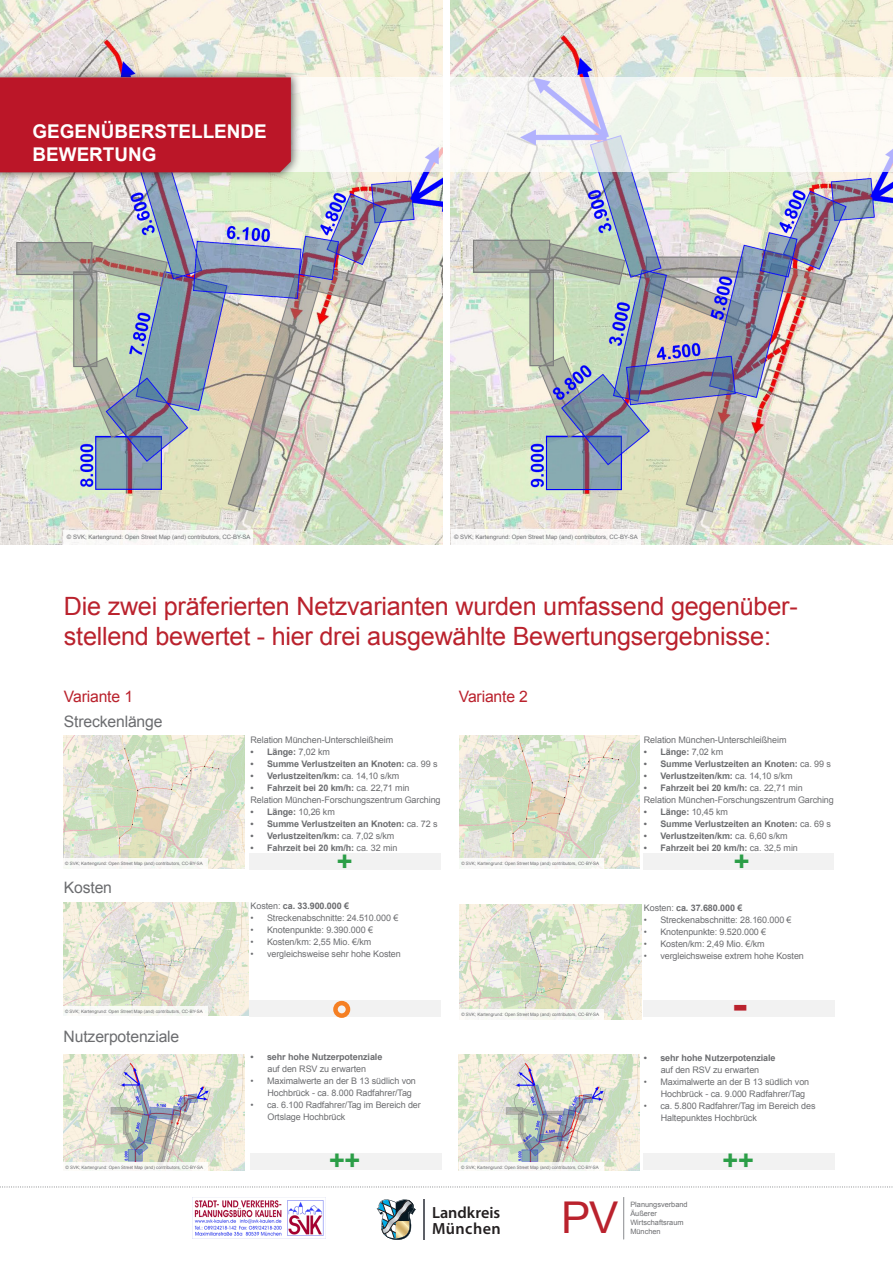
<style>
.page{position:relative;width:893px;height:1263px;background:#fff}
.page>*{position:absolute;margin:0;border:0;box-sizing:border-box;transform-origin:0 0}
.Lauftext_Broschüre{font:700 45px "Arial";color:#ba222d}
.t1{font:43.8px "Arial";color:#ba222d}
.Lauftext_Broschüre-2{font:700 27px "Arial";color:#2b9e47}
.Überschrift2{font:25.2px/30.3px "Arial";letter-spacing:-.01em;color:#ba222d}
.Themen_Rubrik{font:700 18.9px/22.6px "Arial";color:#fff}
.t2{font:600 16.2px "Myriad Pro";letter-spacing:.005em;color:#231f20}
.t3{font:600 16.2px "Myriad Pro";letter-spacing:.03em;color:#231f20}
.Lauftext_Broschüre-3{font:15.75px "Arial";letter-spacing:-.01em;color:#6c6d70}
.Lauftext_Broschüre-4{font:15.75px "Arial";letter-spacing:-.01em;color:#ba222d}
.Lauftext_Broschüre-5{font:9px/12px "Arial";letter-spacing:-.01em;color:#6c6d70}
.Lauftext_Broschüre-6{font:700 9px/12px "Arial";letter-spacing:-.01em;color:#6c6d70;text-align:center}
.t4{font:7.35px/8.9px "Arial";color:#6c6d70}
.Unterschrift{font:6px "Arial";color:#6c6d70}
.Unterschrift-2{font:4.5px "Arial";color:#6c6d70}
.s1{font-weight:400}
</style>
<div class="page">
<img style="left:0;top:0;width:442px;height:544px">
<img style="left:451px;top:0;width:442px;height:544px">
<svg style="left:301px;top:77px;width:592px;height:95px;fill:#f9faf5"></svg>
<div style="left:0;top:69px;width:301px;height:113px;background:#231f20;opacity:.75"></div>
<div style="left:0;top:77px;width:292px;height:96px;background:#bb1628"></div>
<svg style="left:0;top:1186px;width:893px;height:1px"></svg>
<img style="left:63px;top:1054px;width:181px;height:116px">
<img style="left:459px;top:1054px;width:181px;height:116px">
<img style="left:63px;top:735px;width:181px;height:133px">
<img style="left:459px;top:735px;width:181px;height:133px">
<hr style="left:623px;top:1197px;width:1px;height:42px;background:#939598">
<svg style="left:377px;top:1199px;width:39px;height:41px"></svg>
<hr style="left:423px;top:1199px;width:1px;height:41px;background:#5d6067">
<img style="left:194px;top:1198px;width:132px;height:40px">
<div style="left:249px;top:853px;width:192px;height:16px;background:#f2f2f2"></div>
<div style="left:643px;top:853px;width:191px;height:16px;background:#f2f2f2"></div>
<div style="left:249px;top:1000px;width:192px;height:16px;background:#f2f2f2"></div>
<div style="left:333px;top:1001px;width:17px;height:17px;border:4px solid #f57f23;border-radius:50%"></div>
<div style="left:644px;top:1000px;width:191px;height:16px;background:#f2f2f2"></div>
<div style="left:250px;top:1153px;width:192px;height:16px;background:#f2f2f2"></div>
<div style="left:644px;top:1153px;width:191px;height:17px;background:#f2f2f2"></div>
<img style="left:64px;top:902px;width:185px;height:114px">
<img style="left:459px;top:904px;width:183px;height:115px">
<div style="left:64px;top:530px;width:189px;height:16px;background:#f9f8f7"></div>
<div style="left:451px;top:529px;width:189px;height:16px;background:#faf8f7"></div>
<div style="left:63px;top:858px;width:145px;height:11px;background:#f9f8f6"></div>
<div style="left:459px;top:858px;width:145px;height:11px;background:#f9f8f6"></div>
<div style="left:63px;top:1006px;width:145px;height:11px;background:#f8f9f5"></div>
<div style="left:459px;top:1010px;width:145px;height:10px;background:#f8f9f4"></div>
<div style="left:63px;top:1162px;width:145px;height:10px;background:#f9f9f6"></div>
<div style="left:459px;top:1162px;width:145px;height:10px;background:#f9f9f6"></div>
<p class="Themen_Rubrik" style="left:33px;top:121px;width:236px">GEGENÜBERSTELLENDE<br>BEWERTUNG</p>
<p class="Unterschrift" style="left:67px;top:533px;width:185px">© SVK; Kartengrund: Open Street Map (and) contributors, CC-BY-SA</p>
<p class="Unterschrift" style="left:454px;top:533px;width:185px">© SVK; Kartengrund: Open Street Map (and) contributors, CC-BY-SA</p>
<p class="Überschrift2" style="left:64px;top:591px;width:735px">Die zwei präferierten Netzvarianten wurden umfassend gegenüber&shy;stellend bewertet - hier drei ausgewählte Bewertungsergebnisse:</p>
<p class="Lauftext_Broschüre-4" style="left:64px;top:686px;width:71px">Variante 1</p>
<p class="Lauftext_Broschüre-4" style="left:459px;top:686px;width:71px">Variante 2</p>
<p class="Lauftext_Broschüre-3" style="left:64px;top:711px;width:100px">Streckenlänge</p>
<p class="Lauftext_Broschüre-5" style="left:251px;top:734px;width:144px">Relation München-Unterschleißheim</p>
<p class="Lauftext_Broschüre-6" style="left:251px;top:746px;width:81px">• Länge: <span class="s1">7,02 km</span></p>
<p class="Lauftext_Broschüre-6" style="left:251px;top:758px;width:189px">• Summe Verlustzeiten an Knoten: <span class="s1">ca. 99 s</span></p>
<p class="Lauftext_Broschüre-6" style="left:251px;top:770px;width:150px">• Verlustzeiten/km: <span class="s1">ca. 14,10 s/km</span></p>
<p class="Lauftext_Broschüre-6" style="left:251px;top:782px;width:160px">• Fahrzeit bei 20 km/h: <span class="s1">ca. 22,71 min</span></p>
<p class="Lauftext_Broschüre-5" style="left:251px;top:794px;width:192px">Relation München-Forschungszentrum Garching</p>
<p class="Lauftext_Broschüre-6" style="left:251px;top:806px;width:86px">• Länge: <span class="s1">10,26 km</span></p>
<p class="Lauftext_Broschüre-6" style="left:251px;top:818px;width:189px">• Summe Verlustzeiten an Knoten: <span class="s1">ca. 72 s</span></p>
<p class="Lauftext_Broschüre-6" style="left:251px;top:830px;width:145px">• Verlustzeiten/km: <span class="s1">ca. 7,02 s/km</span></p>
<p class="Lauftext_Broschüre-6" style="left:251px;top:842px;width:148px">• Fahrzeit bei 20 km/h: <span class="s1">ca. 32 min</span></p>
<p class="Lauftext_Broschüre-2" style="left:337px;top:844px;width:17px">+</p>
<p class="Unterschrift-2" style="left:65px;top:861px;width:139px">© SVK; Kartengrund: Open Street Map (and) contributors, CC-BY-SA</p>
<p class="Unterschrift-2" style="left:461px;top:861px;width:139px">© SVK; Kartengrund: Open Street Map (and) contributors, CC-BY-SA</p>
<p class="Lauftext_Broschüre-3" style="left:64px;top:877px;width:50px">Kosten</p>
<p class="Unterschrift-2" style="left:65px;top:1008px;width:139px">© SVK; Kartengrund: Open Street Map (and) contributors, CC-BY-SA</p>
<p class="Lauftext_Broschüre-3" style="left:64px;top:1026px;width:117px">Nutzerpotenziale</p>
<p class="Lauftext_Broschüre-6" style="left:251px;top:900px;width:100px"><span class="s1">Kosten:</span> ca. 33.900.000 €</p>
<p class="Lauftext_Broschüre-5" style="left:251px;top:912px;width:149px">• Streckenabschnitte: 24.510.000 €</p>
<p class="Lauftext_Broschüre-5" style="left:251px;top:924px;width:124px">• Knotenpunkte: 9.390.000 €</p>
<p class="Lauftext_Broschüre-5" style="left:251px;top:936px;width:122px">• Kosten/km: 2,55 Mio. €/km</p>
<p class="Lauftext_Broschüre-5" style="left:251px;top:948px;width:152px">• vergleichsweise sehr hohe Kosten</p>
<p class="Unterschrift-2" style="left:461px;top:1012px;width:139px">© SVK; Kartengrund: Open Street Map (and) contributors, CC-BY-SA</p>
<p class="Lauftext_Broschüre-6" style="left:251px;top:1051px;width:133px">• sehr hohe Nutzerpotenziale <span class="s1">auf den RSV zu erwarten</span></p>
<p class="Lauftext_Broschüre-5" style="left:267px;top:1075px;width:150px;text-indent:-17px">• Maximalwerte an der B 13 südlich von<br>Hochbrück - ca. 8.000 Radfahrer/Tag</p>
<p class="Lauftext_Broschüre-5" style="left:267px;top:1099px;width:155px;text-indent:-17px">• ca. 6.100 Radfahrer/Tag im Bereich der<br>Ortslage Hochbrück</p>
<p class="Lauftext_Broschüre-2" style="left:329px;top:1142px;width:33px">++</p>
<p class="Unterschrift-2" style="left:65px;top:1164px;width:139px">© SVK; Kartengrund: Open Street Map (and) contributors, CC-BY-SA</p>
<p class="Unterschrift-2" style="left:461px;top:1164px;width:139px">© SVK; Kartengrund: Open Street Map (and) contributors, CC-BY-SA</p>
<p class="Lauftext_Broschüre-5" style="left:644px;top:734px;width:144px">Relation München-Unterschleißheim</p>
<p class="Lauftext_Broschüre-6" style="left:644px;top:746px;width:81px">• Länge: <span class="s1">7,02 km</span></p>
<p class="Lauftext_Broschüre-6" style="left:644px;top:758px;width:189px">• Summe Verlustzeiten an Knoten: <span class="s1">ca. 99 s</span></p>
<p class="Lauftext_Broschüre-6" style="left:644px;top:770px;width:150px">• Verlustzeiten/km: <span class="s1">ca. 14,10 s/km</span></p>
<p class="Lauftext_Broschüre-6" style="left:644px;top:782px;width:160px">• Fahrzeit bei 20 km/h: <span class="s1">ca. 22,71 min</span></p>
<p class="Lauftext_Broschüre-5" style="left:644px;top:794px;width:192px">Relation München-Forschungszentrum Garching</p>
<p class="Lauftext_Broschüre-6" style="left:644px;top:806px;width:86px">• Länge: <span class="s1">10,45 km</span></p>
<p class="Lauftext_Broschüre-6" style="left:644px;top:818px;width:189px">• Summe Verlustzeiten an Knoten: <span class="s1">ca. 69 s</span></p>
<p class="Lauftext_Broschüre-6" style="left:644px;top:830px;width:145px">• Verlustzeiten/km: <span class="s1">ca. 6,60 s/km</span></p>
<p class="Lauftext_Broschüre-6" style="left:644px;top:842px;width:156px">• Fahrzeit bei 20 km/h: <span class="s1">ca. 32,5 min</span></p>
<p class="Lauftext_Broschüre-2" style="left:734px;top:844px;width:17px">+</p>
<p class="Lauftext_Broschüre-6" style="left:644px;top:902px;width:100px"><span class="s1">Kosten:</span> ca. 37.680.000 €</p>
<p class="Lauftext_Broschüre-5" style="left:644px;top:914px;width:149px">• Streckenabschnitte: 28.160.000 €</p>
<p class="Lauftext_Broschüre-5" style="left:644px;top:926px;width:124px">• Knotenpunkte: 9.520.000 €</p>
<p class="Lauftext_Broschüre-5" style="left:644px;top:938px;width:122px">• Kosten/km: 2,49 Mio. €/km</p>
<p class="Lauftext_Broschüre-5" style="left:644px;top:950px;width:162px">• vergleichsweise extrem hohe Kosten</p>
<p class="Lauftext_Broschüre" style="left:732px;top:973px;width:16px">-</p>
<p class="Lauftext_Broschüre-6" style="left:644px;top:1052px;width:133px">• sehr hohe Nutzerpotenziale <span class="s1">auf den RSV zu erwarten</span></p>
<p class="Lauftext_Broschüre-5" style="left:661px;top:1075px;width:150px;text-indent:-17px">• Maximalwerte an der B 13 südlich von<br>Hochbrück - ca. 9.000 Radfahrer/Tag</p>
<p class="Lauftext_Broschüre-5" style="left:661px;top:1099px;width:156px;text-indent:-17px">• ca. 5.800 Radfahrer/Tag im Bereich des<br>Haltepunktes Hochbrück</p>
<p class="Lauftext_Broschüre-2" style="left:723px;top:1142px;width:33px">++</p>
<p class="t1" style="left:561px;top:1189px;width:59px">PV</p>
<p class="t4" style="left:630px;top:1200px;width:59px">Planungsverband<br>Äußerer<br>Wirtschaftsraum</p>
<p class="t2" style="left:432px;top:1202px;width:70px">Landkreis</p>
<p class="t3" style="left:432px;top:1218px;width:70px">München</p>
<p class="t4" style="left:630px;top:1226px;width:32px">München</p>
</div>
